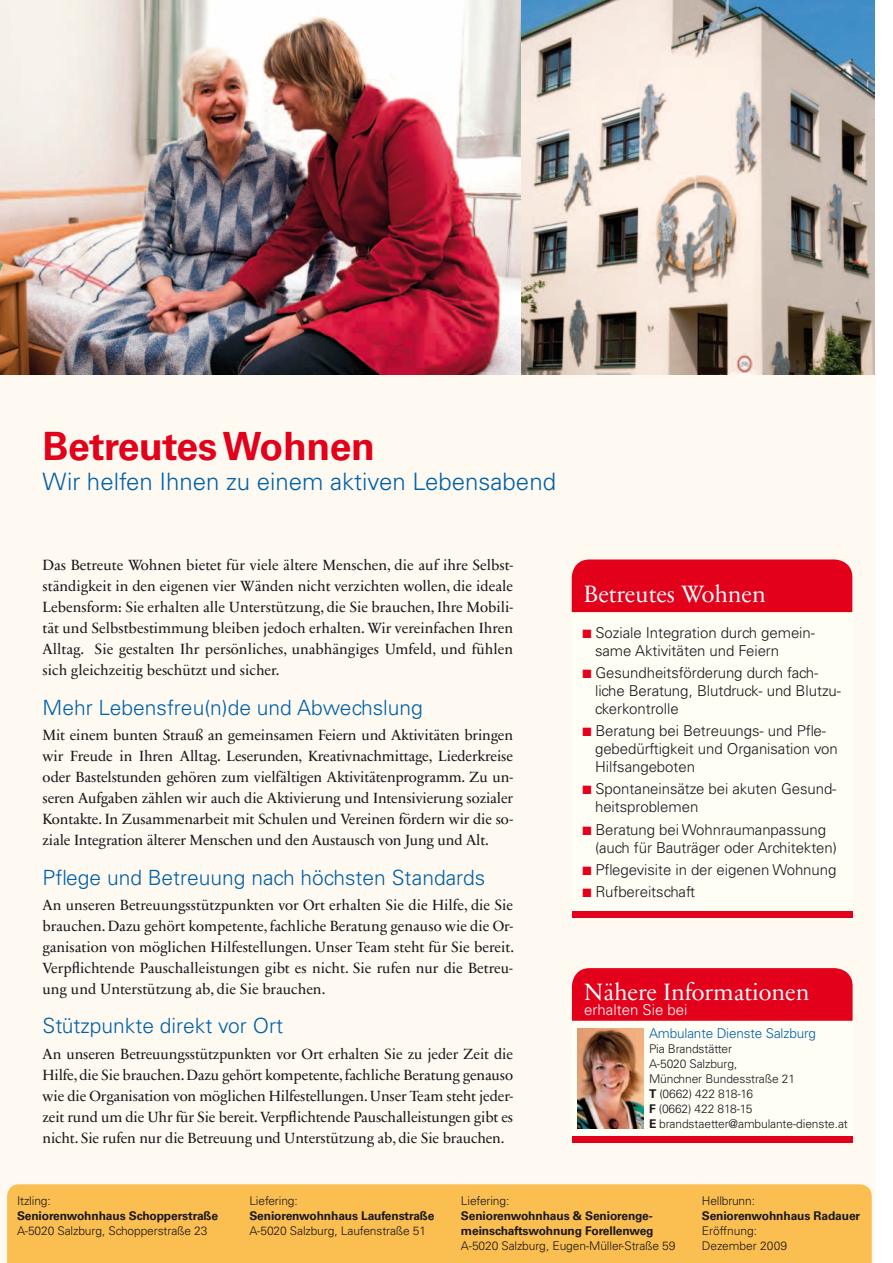
<style>
.page{position:relative;width:893px;height:1263px;background:#fff}
.page>*{position:absolute;margin:0;border:0;box-sizing:border-box;transform-origin:0 0}
.t1{font:700 39px "Univers LT Std";letter-spacing:-.01em;color:#e2001a}
.t2{font:300 24px "Univers LT Std";color:#0060a9}
.t3{font:24px "Sabon Next LT Display";color:#fff}
.t4{font:300 21px "Univers LT Std";color:#0060a9}
.t5{font:15px/21px "Sabon Next LT";letter-spacing:-.01em;color:#1a171c;text-align:justify}
.t6{font:300 15px/18px "Univers LT Std";letter-spacing:-.005em;color:#1a171c}
.t7{font:300 15px "Univers LT Std";color:#fff}
.t8{font:300 13.5px "Univers LT Std";letter-spacing:-.01em;color:#0060a9}
.t9{font:300 12px/15px "Univers LT Std";letter-spacing:-.01em;color:#1a171c}
.t10{font:700 12px/15px "Univers LT Std";letter-spacing:-.01em;color:#1a171c}
.s1{color:#e2001a}
.s2{font-weight:700}
</style>
<div class="page">
<div style="left:0;top:329px;width:876px;height:934px;background:#fefaf1"></div>
<div style="left:572px;top:599px;width:280px;height:314px;background:#fffef5"></div>
<div style="left:572px;top:559px;width:280px;height:53px;background:#e2001a"></div>
<div style="left:572px;top:911px;width:281px;height:7px;background:#e2001a"></div>
<img style="left:0;top:0;width:875px;height:374px">
<div style="left:572px;top:1008px;width:281px;height:130px;background:#fffef5"></div>
<img style="left:577px;top:1028px;width:66px;height:100px">
<div style="left:572px;top:968px;width:281px;height:53px;background:#e2001a"></div>
<div style="left:572px;top:1136px;width:281px;height:7px;background:#e2001a"></div>
<div style="left:7px;top:1184px;width:865px;height:79px;background:#fabe51"></div>
<h1 class="t1" style="left:43px;top:424px;width:334px">Betreutes Wohnen</h1>
<h2 class="t2" style="left:43px;top:467px;width:515px">Wir helfen Ihnen zu einem aktiven Lebensabend</h2>
<p class="t5" style="left:43px;top:555px;width:472px">Das Betreute Wohnen bietet für viele ältere Menschen, die auf ihre Selbst&shy;ständigkeit in den eigenen vier Wänden nicht verzichten wollen, die ideale Lebensform: Sie erhalten alle Unterstützung, die Sie brauchen, Ihre Mobili&shy;tät und Selbstbestimmung bleiben jedoch erhalten. Wir vereinfachen Ihren Alltag. Sie gestalten Ihr persönliches, unabhängiges Umfeld, und fühlen sich gleichzeitig beschützt und sicher.</p>
<h3 class="t4" style="left:43px;top:695px;width:382px">Mehr Lebensfreu(n)de und Abwechslung</h3>
<p class="t5" style="left:43px;top:725px;width:472px">Mit einem bunten Strauß an gemeinsamen Feiern und Aktivitäten bringen wir Freude in Ihren Alltag. Leserunden, Kreativnachmittage, Liederkreise oder Bastelstunden gehören zum vielfältigen Aktivitätenprogramm. Zu un&shy;seren Aufgaben zählen wir auch die Aktivierung und Intensivierung sozialer Kontakte. In Zusammenarbeit mit Schulen und Vereinen fördern wir die so&shy;ziale Integration älterer Menschen und den Austausch von Jung und Alt.</p>
<h3 class="t4" style="left:43px;top:864px;width:444px">Pflege und Betreuung nach höchsten Standards</h3>
<p class="t5" style="left:43px;top:894px;width:473px">An unseren Betreuungsstützpunkten vor Ort erhalten Sie die Hilfe, die Sie brauchen. Dazu gehört kompetente, fachliche Beratung genauso wie die Or&shy;ganisation von möglichen Hilfestellungen. Unser Team steht für Sie bereit.<br>Verpflichtende Pauschalleistungen gibt es nicht. Sie rufen nur die Betreu&shy;ung und Unterstützung ab, die Sie brauchen.</p>
<h3 class="t4" style="left:43px;top:1013px;width:242px">Stützpunkte direkt vor Ort</h3>
<p class="t5" style="left:43px;top:1043px;width:472px">An unseren Betreuungsstützpunkten vor Ort erhalten Sie zu jeder Zeit die Hilfe, die Sie brauchen. Dazu gehört kompetente, fachliche Beratung genauso wie die Organisation von möglichen Hilfestellungen. Unser Team steht jeder&shy;zeit rund um die Uhr für Sie bereit. Verpflichtende Pauschalleistungen gibt es nicht. Sie rufen nur die Betreuung und Unterstützung ab, die Sie brauchen.</p>
<h2 class="t3" style="left:584px;top:580px;width:183px">Betreutes Wohnen</h2>
<p class="t6" style="left:595px;top:623px;width:221px;text-indent:-13px"><span class="s1">■</span> Soziale Integration durch gemein&shy;same Aktivitäten und Feiern</p>
<p class="t6" style="left:595px;top:663px;width:247px;text-indent:-13px"><span class="s1">■</span> Gesundheitsförderung durch fach&shy;liche Beratung, Blutdruck- und Blutzu&shy;ckerkontrolle</p>
<p class="t6" style="left:595px;top:722px;width:244px;text-indent:-13px"><span class="s1">■</span> Beratung bei Betreuungs- und Pfle&shy;gebedürftigkeit und Organisation von<br>Hilfsangeboten</p>
<p class="t6" style="left:595px;top:780px;width:243px;text-indent:-13px"><span class="s1">■</span> Spontaneinsätze bei akuten Gesund&shy;heitsproblemen</p>
<p class="t6" style="left:595px;top:820px;width:243px;text-indent:-13px"><span class="s1">■</span> Beratung bei Wohnraumanpassung (auch für Bauträger oder Architekten)</p>
<p class="t6" style="left:582px;top:860px;width:256px"><span class="s1">■</span> Pflegevisite in der eigenen Wohnung</p>
<p class="t6" style="left:582px;top:883px;width:114px"><span class="s1">■</span> Rufbereitschaft</p>
<h2 class="t3" style="left:584px;top:978px;width:227px">Nähere Informationen</h2>
<p class="t7" style="left:584px;top:1000px;width:105px">erhalten Sie bei</p>
<p class="t8" style="left:649px;top:1025px;width:168px">Ambulante Dienste Salzburg</p>
<p class="t9" style="left:649px;top:1042px;width:200px">Pia Brandstätter<br>A-5020 Salzburg,<br>Münchner Bundesstraße 21<br><span class="s2">T</span> (0662) 422 818-16<br><span class="s2">F</span> (0662) 422 818-15<br><span class="s2">E</span> brandstaetter@ambulante-dienste.at</p>
<p class="t9" style="left:17px;top:1193px;width:35px">Itzling:</p>
<p class="t10" style="left:17px;top:1208px;width:203px">Seniorenwohnhaus Schopperstraße</p>
<p class="t9" style="left:17px;top:1223px;width:192px">A-5020 Salzburg, Schopperstraße 23</p>
<p class="t9" style="left:249px;top:1193px;width:50px">Liefering:</p>
<p class="t10" style="left:249px;top:1208px;width:187px">Seniorenwohnhaus Laufenstraße</p>
<p class="t9" style="left:249px;top:1223px;width:178px">A-5020 Salzburg, Laufenstraße 51</p>
<p class="t9" style="left:461px;top:1193px;width:50px">Liefering:</p>
<p class="t10" style="left:461px;top:1208px;width:194px">Seniorenwohnhaus &amp; Seniorenge&shy;meinschaftswohnung Forellenweg</p>
<p class="t9" style="left:461px;top:1238px;width:216px">A-5020 Salzburg, Eugen-Müller-Straße 59</p>
<p class="t9" style="left:702px;top:1193px;width:55px">Hellbrunn:</p>
<p class="t10" style="left:702px;top:1208px;width:160px">Seniorenwohnhaus Radauer</p>
<p class="t9" style="left:702px;top:1223px;width:87px">Eröffnung:<br>Dezember 2009</p>
</div>
